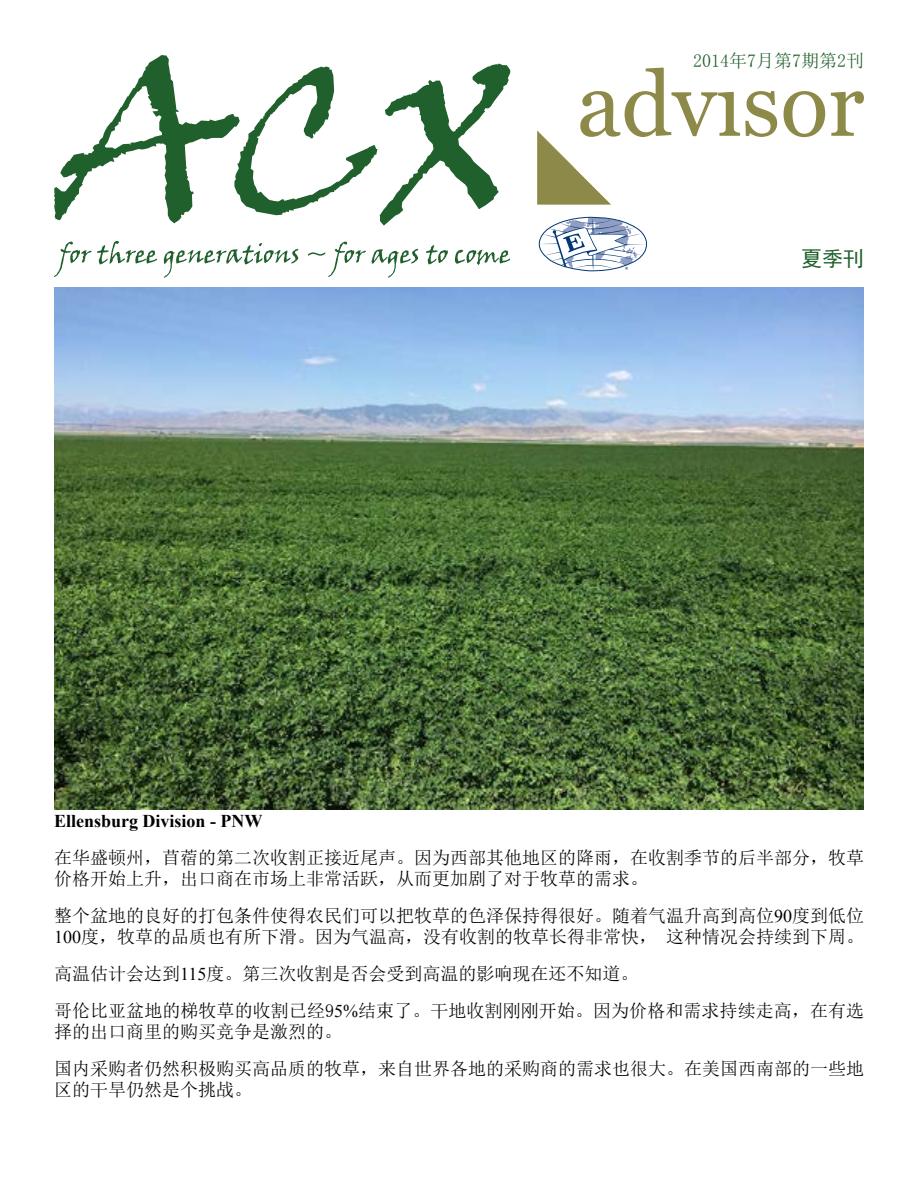
<style>
.page{position:relative;width:918px;height:1188px;background:#fff}
.page>*{position:absolute;margin:0;border:0;box-sizing:border-box;transform-origin:0 0}
.t1{font:21px "Sim Hei";color:#20602c}
.t2{font:18px/21.6px "Sim Sun";color:#000}
.t3{font:700 18px "Times New Roman";color:#000}
.t4{font:18px "Sim Sun";color:#20602c}
.s1{font-family:"Times New Roman"}
</style>
<div class="page">
<svg style="left:54px;top:55px;width:456px;height:171px"></svg>
<svg style="left:54px;top:241px;width:456px;height:37px"></svg>
<svg style="left:537px;top:68px;width:327px;height:137px"></svg>
<svg style="left:539px;top:217px;width:108px;height:54px"></svg>
<img style="left:54px;top:287px;width:810px;height:523px">
<p class="t4" style="left:693px;top:51px;width:172px">2014年7月第7期第2刊</p>
<p class="t1" style="left:801px;top:248px;width:64px">夏季刊</p>
<p class="t3" style="left:54px;top:809px;width:210px">Ellensburg Division - PNW</p>
<p class="t2" style="left:54px;top:846px;width:811px">在华盛顿州，苜蓿的第二次收割正接近尾声。因为西部其他地区的降雨，在收割季节的后半部分，牧草价格开始上升，出口商在市场上非常活跃，从而更加剧了对于牧草的需求。</p>
<p class="t2" style="left:54px;top:905px;width:811px">整个盆地的良好的打包条件使得农民们可以把牧草的色泽保持得很好。随着气温升高到高位<span class="s1">90</span>度到低位<br><span class="s1">100</span>度，牧草的品质也有所下滑。因为气温高，没有收割的牧草长得非常快， 这种情况会持续到下周。</p>
<p class="t2" style="left:54px;top:955px;width:812px;line-height:36.6px">高温估计会达到<span class="s1">115</span>度。第三次收割是否会受到高温的影响现在还不知道。<br>哥伦比亚盆地的梯牧草的收割已经9<span class="s1">5%</span>结束了。干地收割刚刚开始。因为价格和需求持续走高，在有选</p>
<p class="t2" style="left:54px;top:1013px;width:811px;line-height:36.6px">择的出口商里的购买竞争是激烈的。<br>国内采购者仍然积极购买高品质的牧草，来自世界各地的采购商的需求也很大。在美国西南部的一些地</p>
<p class="t2" style="left:54px;top:1079px;width:199px">区的干旱仍然是个挑战。</p>
</div>
